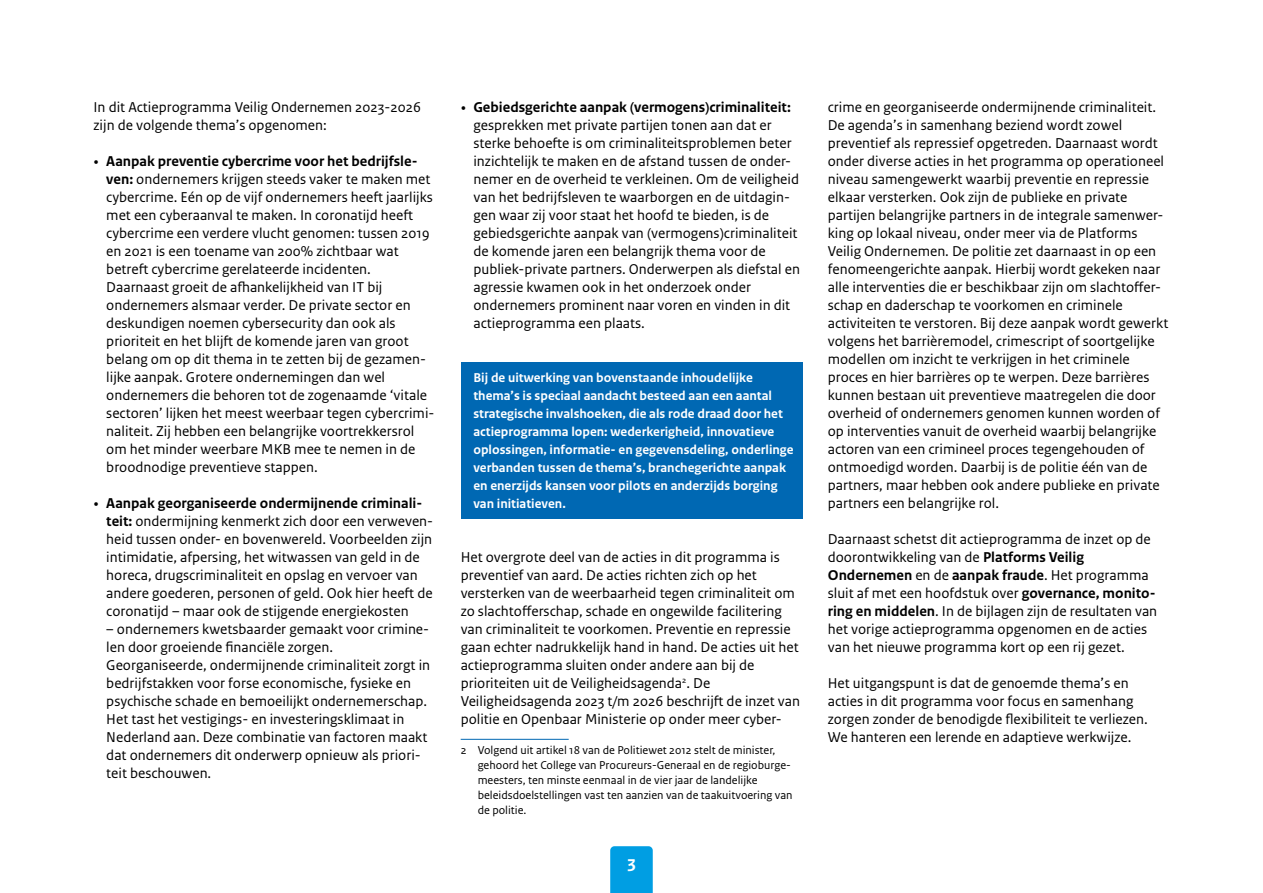
<style>
.page{position:relative;width:1263px;height:893px;background:#fff}
.page>*{position:absolute;margin:0;border:0;box-sizing:border-box;transform-origin:0 0}
.t1{font:700 18px "Rijksoverheid Sans Text";color:#fff}
.P_10_RO_Broodtekst_S{font:15px/18px "Rijksoverheid Sans Text";color:#000}
.P_21_RO_Kader_Broodt{font:700 13.5px/18px "Rijksoverheid Sans Text";color:#fff}
._14_RO_Voetnoot{font:12px/15px "Rijksoverheid Sans Text";color:#000}
.s1{font-family:"Rijksoverheid Serif"}
.s2{font-weight:700}
</style>
<div class="page">
<div style="left:610px;top:846px;width:43px;height:47px;background:#009ee3"></div>
<div style="left:461px;top:362px;width:341px;height:157px;background:#0068b3"></div>
<hr style="left:461px;top:739px;width:108px;height:1px;background:#0068b3">
<p class="P_10_RO_Broodtekst_S" style="left:94px;top:98px;width:329px">In dit Actieprogramma Veilig Ondernemen 2023-2026 zijn de volgende thema’s opgenomen:</p>
<p class="P_10_RO_Broodtekst_S" style="left:106px;top:152px;width:330px;text-indent:-13px"><span class="s1">•</span> <span class="s2">Aanpak preventie cybercrime voor het bedrijfsle&shy;ven:</span> ondernemers krijgen steeds vaker te maken met cybercrime. Eén op de vijf ondernemers heeft jaarlijks met een cyberaanval te maken. In coronatijd heeft cybercrime een verdere vlucht genomen: tussen 2019 en 2021 is een toename van 200% zichtbaar wat betreft cybercrime gerelateerde incidenten.<br>Daarnaast groeit de afhankelijkheid van IT bij ondernemers alsmaar verder. De private sector en deskundigen noemen cybersecurity dan ook als prioriteit en het blijft de komende jaren van groot belang om op dit thema in te zetten bij de gezamen&shy;lijke aanpak. Grotere ondernemingen dan wel ondernemers die behoren tot de zogenaamde ‘vitale sectoren’ lijken het meest weerbaar tegen cybercrimi&shy;naliteit. Zij hebben een belangrijke voortrekkersrol om het minder weerbare MKB mee te nemen in de broodnodige preventieve stappen.</p>
<p class="P_10_RO_Broodtekst_S" style="left:106px;top:494px;width:328px;text-indent:-13px"><span class="s1">•</span> <span class="s2">Aanpak georganiseerde ondermijnende criminali&shy;teit:</span> ondermijning kenmerkt zich door een verweven&shy;heid tussen onder- en bovenwereld. Voorbeelden zijn intimidatie, afpersing, het witwassen van geld in de horeca, drugscriminaliteit en opslag en vervoer van andere goederen, personen of geld. Ook hier heeft de coronatijd – maar ook de stijgende energiekosten</p>
<p class="P_10_RO_Broodtekst_S" style="left:106px;top:620px;width:325px">– ondernemers kwetsbaarder gemaakt voor crimine&shy;len door groeiende financiële zorgen.<br>Georganiseerde, ondermijnende criminaliteit zorgt in bedrijfstakken voor forse economische, fysieke en psychische schade en bemoeilijkt ondernemerschap.<br>Het tast het vestigings- en investeringsklimaat in Nederland aan. Deze combinatie van factoren maakt dat ondernemers dit onderwerp opnieuw als priori&shy;teit beschouwen.</p>
<p class="P_10_RO_Broodtekst_S" style="left:473px;top:98px;width:328px;text-indent:-13px"><span class="s1">•</span> <span class="s2">Gebiedsgerichte aanpak (vermogens)criminaliteit: </span>gesprekken met private partijen tonen aan dat er sterke behoefte is om criminaliteitsproblemen beter inzichtelijk te maken en de afstand tussen de onder&shy;nemer en de overheid te verkleinen. Om de veiligheid van het bedrijfsleven te waarborgen en de uitdagin&shy;gen waar zij voor staat het hoofd te bieden, is de gebiedsgerichte aanpak van (vermogens)criminaliteit de komende jaren een belangrijk thema voor de publiek-private partners. Onderwerpen als diefstal en agressie kwamen ook in het onderzoek onder ondernemers prominent naar voren en vinden in dit actieprogramma een plaats.</p>
<p class="P_21_RO_Kader_Broodt" style="left:473px;top:368px;width:322px">Bij de uitwerking van bovenstaande inhoudelijke thema’s is speciaal aandacht besteed aan een aantal strategische invalshoeken, die als rode draad door het actieprogramma lopen: wederkerigheid, innovatieve oplossingen, informatie- en gegevensdeling, onderlinge verbanden tussen de thema’s, branchegerichte aanpak en enerzijds kansen voor pilots en anderzijds borging van initiatieven.</p>
<p class="P_10_RO_Broodtekst_S" style="left:461px;top:548px;width:341px">Het overgrote deel van de acties in dit programma is preventief van aard. De acties richten zich op het versterken van de weerbaarheid tegen criminaliteit om zo slachtofferschap, schade en ongewilde facilitering van criminaliteit te voorkomen. Preventie en repressie gaan echter nadrukkelijk hand in hand. De acties uit het actieprogramma sluiten onder andere aan bij de prioriteiten uit de Veiligheidsagenda<sup>2</sup>. De Veiligheidsagenda 2023 t/m 2026 beschrijft de inzet van politie en Openbaar Ministerie op onder meer cyber-</p>
<p class="_14_RO_Voetnoot" style="left:478px;top:743px;width:316px;text-indent:-17px">2 Volgend uit artikel 18 van de Politiewet 2012 stelt de minister, gehoord het College van Procureurs-Generaal en de regioburge&shy;meesters, ten minste eenmaal in de vier jaar de landelijke beleidsdoelstellingen vast ten aanzien van de taakuitvoering van de politie.</p>
<p class="t1" style="left:627px;top:855px;width:11px">3</p>
<p class="P_10_RO_Broodtekst_S" style="left:828px;top:98px;width:342px">crime en georganiseerde ondermijnende criminaliteit.<br>De agenda’s in samenhang beziend wordt zowel preventief als repressief opgetreden. Daarnaast wordt onder diverse acties in het programma op operationeel niveau samengewerkt waarbij preventie en repressie elkaar versterken. Ook zijn de publieke en private partijen belangrijke partners in de integrale samenwer&shy;king op lokaal niveau, onder meer via de Platforms Veilig Ondernemen. De politie zet daarnaast in op een fenomeengerichte aanpak. Hierbij wordt gekeken naar alle interventies die er beschikbaar zijn om slachtoffer&shy;schap en daderschap te voorkomen en criminele activiteiten te verstoren. Bij deze aanpak wordt gewerkt volgens het barrièremodel, crimescript of soortgelijke modellen om inzicht te verkrijgen in het criminele proces en hier barrières op te werpen. Deze barrières kunnen bestaan uit preventieve maatregelen die door overheid of ondernemers genomen kunnen worden of op interventies vanuit de overheid waarbij belangrijke actoren van een crimineel proces tegengehouden of ontmoedigd worden. Daarbij is de politie één van de partners, maar hebben ook andere publieke en private partners een belangrijke rol.</p>
<p class="P_10_RO_Broodtekst_S" style="left:828px;top:530px;width:331px">Daarnaast schetst dit actieprogramma de inzet op de doorontwikkeling van de <span class="s2">Platforms Veilig Ondernemen</span> en de <span class="s2">aanpak fraude</span>. Het programma sluit af met een hoofdstuk over <span class="s2">governance, monito&shy;ring en middelen</span>. In de bijlagen zijn de resultaten van het vorige actieprogramma opgenomen en de acties van het nieuwe programma kort op een rij gezet.</p>
<p class="P_10_RO_Broodtekst_S" style="left:828px;top:674px;width:322px">Het uitgangspunt is dat de genoemde thema’s en acties in dit programma voor focus en samenhang zorgen zonder de benodigde flexibiliteit te verliezen.<br>We hanteren een lerende en adaptieve werkwijze.</p>
</div>
